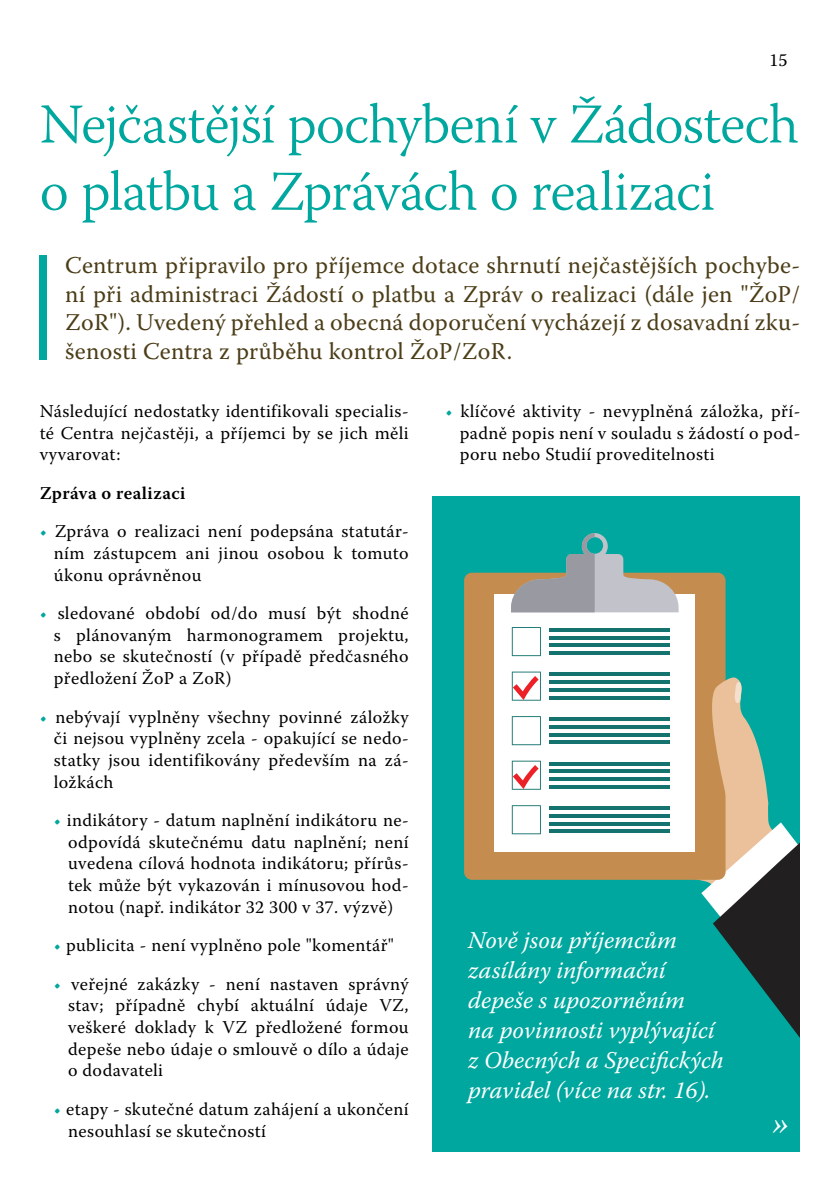
<style>
.page{position:relative;width:840px;height:1191px;background:#fff}
.page>*{position:absolute;margin:0;border:0;box-sizing:border-box;transform-origin:0 0}
.t1{font:300 56px/67.2px "Warnock Pro";letter-spacing:-.02em;color:#00a79e}
.t2{font:italic 34px "Warnock Pro";color:#fff}
.t3{font:24px/28.8px "Warnock Pro";letter-spacing:.01em;color:#4b3d17;text-align:justify}
.t4{font:italic 24px/30px "Warnock Pro";color:#fff}
.t5{font:18px/21.6px "Warnock Pro";letter-spacing:.02em;color:#000;text-align:justify}
.t6{font:600 18px "Warnock Pro";letter-spacing:.025em;color:#000}
.s1{color:#00a79e}
</style>
<div class="page">
<div style="left:40px;top:255px;width:7px;height:104px;background:#00a79e"></div>
<div style="left:432px;top:496px;width:367px;height:655px;background:#00a79e"></div>
<div style="left:464px;top:572px;width:261px;height:308px;background:#c48d4f;border-radius:8px"></div>
<div style="left:494px;top:594px;width:200px;height:257px;background:#fff"></div>
<svg style="left:510px;top:533px;width:168px;height:79px"></svg>
<svg style="left:511px;top:627px;width:29px;height:29px"></svg>
<svg style="left:511px;top:716px;width:29px;height:29px"></svg>
<svg style="left:511px;top:760px;width:29px;height:29px"></svg>
<svg style="left:511px;top:671px;width:29px;height:29px"></svg>
<hr style="left:549px;top:628px;width:120px;height:3px;background:#14736e">
<hr style="left:549px;top:636px;width:120px;height:3px;background:#14736e">
<hr style="left:549px;top:644px;width:120px;height:3px;background:#14736e">
<hr style="left:549px;top:651px;width:120px;height:4px;background:#14736e">
<hr style="left:549px;top:673px;width:120px;height:3px;background:#14736e">
<hr style="left:549px;top:680px;width:120px;height:4px;background:#14736e">
<hr style="left:549px;top:688px;width:120px;height:3px;background:#14736e">
<hr style="left:549px;top:696px;width:120px;height:3px;background:#14736e">
<hr style="left:549px;top:717px;width:120px;height:3px;background:#14736e">
<hr style="left:549px;top:725px;width:120px;height:3px;background:#14736e">
<hr style="left:549px;top:733px;width:120px;height:3px;background:#14736e">
<hr style="left:549px;top:741px;width:120px;height:3px;background:#14736e">
<hr style="left:549px;top:762px;width:120px;height:3px;background:#14736e">
<hr style="left:549px;top:769px;width:120px;height:4px;background:#14736e">
<hr style="left:549px;top:777px;width:120px;height:3px;background:#14736e">
<hr style="left:549px;top:785px;width:120px;height:3px;background:#14736e">
<svg style="left:511px;top:805px;width:29px;height:29px"></svg>
<hr style="left:549px;top:806px;width:120px;height:3px;background:#14736e">
<hr style="left:549px;top:814px;width:120px;height:3px;background:#14736e">
<hr style="left:549px;top:822px;width:120px;height:3px;background:#14736e">
<hr style="left:549px;top:830px;width:120px;height:3px;background:#14736e">
<svg style="left:641px;top:676px;width:158px;height:361px"></svg>
<p class="t5" style="left:769px;top:49px;width:20px">15</p>
<h1 class="t1" style="left:40px;top:90px;width:760px">Nejčastější pochybení v Žádostech o platbu a Zprávách o realizaci</h1>
<p class="t3" style="left:65px;top:250px;width:736px">Centrum připravilo pro příjemce dotace shrnutí nejčastějších pochybe&shy;ní při administraci Žádostí o platbu a Zpráv o realizaci (dále jen "ŽoP/ ZoR"). Uvedený přehled a obecná doporučení vycházejí z dosavadní zku&shy;šenosti Centra z průběhu kontrol ŽoP/ZoR.</p>
<p class="t5" style="left:40px;top:400px;width:370px">Následující nedostatky identifikovali specialis&shy;té Centra nejčastěji, a příjemci by se jich měli vyvarovat:</p>
<p class="t6" style="left:40px;top:482px;width:147px">Zpráva o realizaci</p>
<p class="t5" style="left:54px;top:520px;width:356px;text-indent:-14px"><span class="s1">•</span> Zpráva o realizaci není podepsána statutár&shy;ním zástupcem ani jinou osobou k tomuto úkonu oprávněnou</p>
<p class="t5" style="left:54px;top:602px;width:356px;text-indent:-14px"><span class="s1">•</span> sledované období od/do musí být shodné s plánovaným harmonogramem projektu, nebo se skutečností (v případě předčasného předložení ŽoP a ZoR)</p>
<p class="t5" style="left:54px;top:705px;width:356px;text-indent:-14px"><span class="s1">•</span> nebývají vyplněny všechny povinné záložky či nejsou vyplněny zcela - opakující se nedo&shy;statky jsou identifikovány především na zá&shy;ložkách</p>
<p class="t5" style="left:68px;top:809px;width:342px;text-indent:-14px"><span class="s1">•</span> indikátory - datum naplnění indikátoru ne&shy;odpovídá skutečnému datu naplnění; není uvedena cílová hodnota indikátoru; přírůs&shy;tek může být vykazován i mínusovou hod&shy;notou (např. indikátor 32 300 v 37. výzvě)</p>
<p class="t5" style="left:54px;top:934px;width:341px"><span class="s1">•</span> publicita - není vyplněno pole "komentář"</p>
<p class="t5" style="left:68px;top:972px;width:342px;text-indent:-14px"><span class="s1">•</span> veřejné zakázky - není nastaven správný stav; případně chybí aktuální údaje VZ, veškeré doklady k VZ předložené formou depeše nebo údaje o smlouvě o dílo a údaje o dodavateli</p>
<p class="t5" style="left:68px;top:1097px;width:342px;text-indent:-14px"><span class="s1">•</span> etapy - skutečné datum zahájení a ukončení nesouhlasí se skutečností</p>
<p class="t5" style="left:459px;top:400px;width:342px;text-indent:-14px"><span class="s1">•</span> klíčové aktivity - nevyplněná záložka, pří&shy;padně popis není v souladu s žádostí o pod&shy;poru nebo Studií proveditelnosti</p>
<h3 class="t4" style="left:468px;top:924px;width:257px">Nově jsou příjemcům zasílány informační depeše s upozorněním<br>na povinnosti vyplývající z Obecných a Specifických pravidel (více na str. 16).</h3>
<h2 class="t2" style="left:771px;top:1102px;width:19px">»</h2>
</div>
